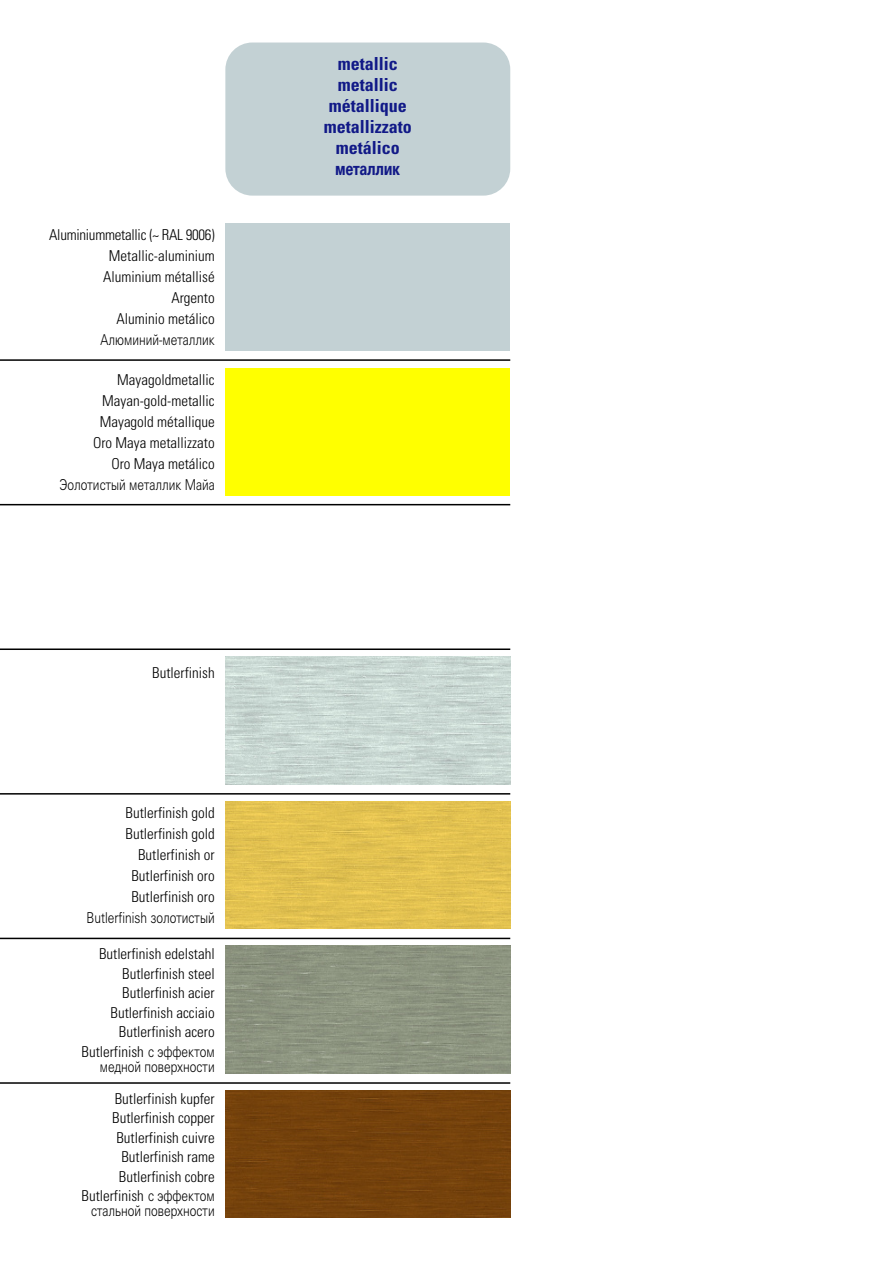
<style>
.page{position:relative;width:893px;height:1263px;background:#fff}
.page>*{position:absolute;margin:0;border:0;box-sizing:border-box;transform-origin:0 0}
.t1{font:700 condensed 18px/21px "Univers";color:#111987;text-align:center}
.t2{font:700 18px "Univers Cyr";letter-spacing:-.02em;color:#111987;scale:.8 1}
.t3{font:300 condensed 15px/21px "Univers";color:#000;text-align:right}
.t4{font:300 15px "Univers Cyr";color:#000;scale:.8 1}
.s1{font-family:"Univers Cyr";font-stretch:normal}
</style>
<div class="page">
<div style="left:225px;top:43px;width:285px;height:153px;background:#c3d1d4;border-radius:27px"></div>
<div style="left:225px;top:223px;width:285px;height:128px;background:#c3d1d4"></div>
<div style="left:225px;top:368px;width:285px;height:127px;background:#ff0"></div>
<img style="left:225px;top:801px;width:285px;height:128px">
<img style="left:225px;top:656px;width:285px;height:128px">
<img style="left:225px;top:946px;width:285px;height:127px">
<div style="left:225px;top:1090px;width:285px;height:128px;background:#74420b"></div>
<hr style="left:0;top:359px;width:510px;height:2px;background:#000">
<hr style="left:0;top:504px;width:510px;height:1px;background:#000">
<hr style="left:0;top:648px;width:510px;height:2px;background:#000">
<hr style="left:0;top:793px;width:510px;height:1px;background:#000">
<hr style="left:0;top:938px;width:510px;height:1px;background:#000">
<hr style="left:0;top:1082px;width:510px;height:2px;background:#000">
<p class="t3" style="left:49px;top:226px;width:167px">Aluminiummetallic (~ RAL 9006)<br>Metallic-aluminium<br>Aluminium métallisé<br>Argento<br>Aluminio metálico</p>
<p class="t4" style="left:101px;top:335px;width:144px">Алюминий-металлик</p>
<p class="t3" style="left:93px;top:371px;width:123px">Mayagoldmetallic<br>Mayan-gold-metallic<br>Mayagold métallique<br>Oro Maya metallizzato<br>Oro Maya metálico</p>
<p class="t4" style="left:60px;top:479px;width:195px">Эолотистый металлик Майа</p>
<p class="t3" style="left:152px;top:663px;width:64px">Butlerfinish</p>
<p class="t3" style="left:126px;top:804px;width:91px">Butlerfinish gold<br>Butlerfinish gold<br>Butlerfinish or<br>Butlerfinish oro<br>Butlerfinish oro</p>
<p class="t4" style="left:87px;top:912px;width:162px">Butlerfinish золотистый</p>
<p class="t3" style="left:82px;top:945px;width:135px;line-height:19.5px">Butlerfinish edelstahl<br>Butlerfinish steel<br>Butlerfinish acier<br>Butlerfinish acciaio<br>Butlerfinish acero<br>Butlerfinish <span class="s1">с эффектом</span></p>
<p class="t4" style="left:100px;top:1061px;width:145px">медной поверхности</p>
<p class="t3" style="left:82px;top:1090px;width:135px;line-height:19.5px">Butlerfinish kupfer<br>Butlerfinish copper<br>Butlerfinish cuivre<br>Butlerfinish rame<br>Butlerfinish cobre<br>Butlerfinish <span class="s1">с эффектом</span></p>
<p class="t4" style="left:91px;top:1205px;width:156px">стальной поверхности</p>
<p class="t1" style="left:324px;top:55px;width:90px">metallic metallic métallique metallizzato metálico</p>
<p class="t2" style="left:335px;top:162px;width:83px">металлик</p>
</div>
